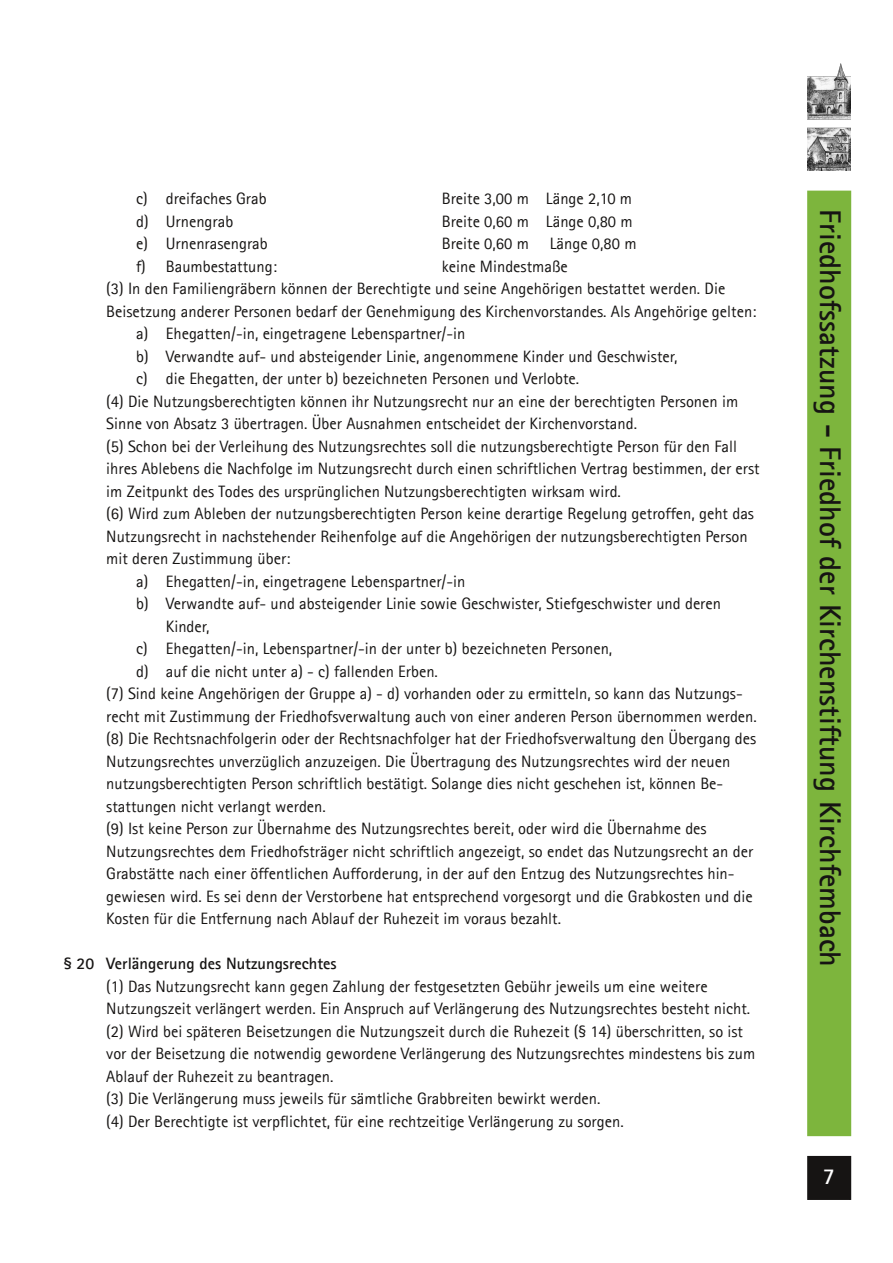
<style>
.page{position:relative;width:893px;height:1263px;background:#fff}
.page>*{position:absolute;margin:0;border:0;box-sizing:border-box;transform-origin:0 0}
.t1{font:700 30px "Agfa Rotis Sans Serif";color:#161413}
.t2{font:700 22.5px "Agfa Rotis Sans Serif";color:#fff}
.t3{font:16.5px/22.5px "Agfa Rotis Sans Serif";color:#161413}
.t4{font:700 16.5px "Agfa Rotis Sans Serif";color:#161413}
</style>
<div class="page">
<img style="left:808px;top:64px;width:42px;height:106px">
<div style="left:808px;top:1157px;width:42px;height:42px;background:#161413"></div>
<div style="left:807px;top:1156px;width:44px;height:44px;border:2px solid #161413"></div>
<div style="left:808px;top:191px;width:42px;height:944px;background:#7db53d"></div>
<div style="left:807px;top:191px;width:44px;height:945px;border:2px solid #7db53d"></div>
<p class="t3" style="left:136px;top:187px;width:132px">c) dreifaches Grab</p>
<p class="t3" style="left:442px;top:187px;width:192px">Breite 3,00 m Länge 2,10 m</p>
<p class="t3" style="left:136px;top:210px;width:99px">d) Urnengrab</p>
<p class="t3" style="left:442px;top:210px;width:192px">Breite 0,60 m Länge 0,80 m</p>
<p class="t3" style="left:136px;top:232px;width:133px">e) Urnenrasengrab</p>
<p class="t3" style="left:442px;top:232px;width:89px">Breite 0,60 m</p>
<p class="t3" style="left:550px;top:232px;width:88px">Länge 0,80 m</p>
<p class="t3" style="left:136px;top:255px;width:142px">f) Baumbestattung:</p>
<p class="t3" style="left:442px;top:255px;width:128px">keine Mindestmaße</p>
<p class="t3" style="left:106px;top:277px;width:621px">(3) In den Familiengräbern können der Berechtigte und seine Angehörigen bestattet werden. Die</p>
<p class="t3" style="left:106px;top:300px;width:652px">Beisetzung anderer Personen bedarf der Genehmigung des Kirchenvorstandes. Als Angehörige gelten:</p>
<p class="t3" style="left:136px;top:322px;width:331px">a) Ehegatten/-in, eingetragene Lebenspartner/-in</p>
<p class="t3" style="left:136px;top:345px;width:543px">b) Verwandte auf- und absteigender Linie, angenommene Kinder und Geschwister,</p>
<p class="t3" style="left:136px;top:367px;width:445px">c) die Ehegatten, der unter b) bezeichneten Personen und Verlobte.</p>
<p class="t3" style="left:106px;top:390px;width:633px">(4) Die Nutzungsberechtigten können ihr Nutzungsrecht nur an eine der berechtigten Personen im</p>
<p class="t3" style="left:106px;top:412px;width:532px">Sinne von Absatz 3 übertragen. Über Ausnahmen entscheidet der Kirchenvorstand.</p>
<p class="t3" style="left:106px;top:435px;width:632px">(5) Schon bei der Verleihung des Nutzungsrechtes soll die nutzungsberechtigte Person für den Fall</p>
<p class="t3" style="left:106px;top:457px;width:655px">ihres Ablebens die Nachfolge im Nutzungsrecht durch einen schriftlichen Vertrag bestimmen, der erst</p>
<p class="t3" style="left:106px;top:480px;width:516px">im Zeitpunkt des Todes des ursprünglichen Nutzungsberechtigten wirksam wird.</p>
<p class="t3" style="left:106px;top:502px;width:649px">(6) Wird zum Ableben der nutzungsberechtigten Person keine derartige Regelung getroffen, geht das</p>
<p class="t3" style="left:106px;top:525px;width:643px">Nutzungsrecht in nachstehender Reihenfolge auf die Angehörigen der nutzungsberechtigten Person</p>
<p class="t3" style="left:106px;top:547px;width:186px">mit deren Zustimmung über:</p>
<p class="t3" style="left:136px;top:570px;width:331px">a) Ehegatten/-in, eingetragene Lebenspartner/-in</p>
<p class="t3" style="left:136px;top:592px;width:586px">b) Verwandte auf- und absteigender Linie sowie Geschwister, Stiefgeschwister und deren</p>
<p class="t3" style="left:166px;top:615px;width:45px">Kinder,</p>
<p class="t3" style="left:136px;top:637px;width:478px">c) Ehegatten/-in, Lebenspartner/-in der unter b) bezeichneten Personen,</p>
<p class="t3" style="left:136px;top:660px;width:303px">d) auf die nicht unter a) - c) fallenden Erben.</p>
<p class="t3" style="left:106px;top:682px;width:638px">(7) Sind keine Angehörigen der Gruppe a) - d) vorhanden oder zu ermitteln, so kann das Nutzungs-</p>
<p class="t3" style="left:106px;top:705px;width:652px">recht mit Zustimmung der Friedhofsverwaltung auch von einer anderen Person übernommen werden.</p>
<p class="t3" style="left:106px;top:727px;width:651px">(8) Die Rechtsnachfolgerin oder der Rechtsnachfolger hat der Friedhofsverwaltung den Übergang des</p>
<p class="t3" style="left:106px;top:750px;width:625px">Nutzungsrechtes unverzüglich anzuzeigen. Die Übertragung des Nutzungsrechtes wird der neuen</p>
<p class="t3" style="left:106px;top:772px;width:618px">nutzungsberechtigten Person schriftlich bestätigt. Solange dies nicht geschehen ist, können Be-</p>
<p class="t3" style="left:106px;top:795px;width:221px">stattungen nicht verlangt werden.</p>
<p class="t3" style="left:106px;top:817px;width:602px">(9) Ist keine Person zur Übernahme des Nutzungsrechtes bereit, oder wird die Übernahme des</p>
<p class="t3" style="left:106px;top:840px;width:648px">Nutzungsrechtes dem Friedhofsträger nicht schriftlich angezeigt, so endet das Nutzungsrecht an der</p>
<p class="t3" style="left:106px;top:862px;width:630px">Grabstätte nach einer öffentlichen Aufforderung, in der auf den Entzug des Nutzungsrechtes hin-</p>
<p class="t3" style="left:106px;top:885px;width:648px">gewiesen wird. Es sei denn der Verstorbene hat entsprechend vorgesorgt und die Grabkosten und die</p>
<p class="t3" style="left:106px;top:907px;width:456px">Kosten für die Entfernung nach Ablauf der Ruhezeit im voraus bezahlt.</p>
<p class="t4" style="left:64px;top:953px;width:274px">§ 20 Verlängerung des Nutzungsrechtes</p>
<p class="t3" style="left:106px;top:975px;width:650px">(1) Das Nutzungsrecht kann gegen Zahlung der festgesetzten Gebühr jeweils um eine weitere Nutzungszeit verlängert werden. Ein Anspruch auf Verlängerung des Nutzungsrechtes besteht nicht. (2) Wird bei späteren Beisetzungen die Nutzungszeit durch die Ruhezeit (§ 14) überschritten, so ist vor der Beisetzung die notwendig gewordene Verlängerung des Nutzungsrechtes mindestens bis zum Ablauf der Ruhezeit zu beantragen.<br>(3) Die Verlängerung muss jeweils für sämtliche Grabbreiten bewirkt werden.<br>(4) Der Berechtigte ist verpflichtet, für eine rechtzeitige Verlängerung zu sorgen.</p>
<h1 class="t1" style="left:849px;top:209px;width:759px;rotate:90deg">Friedhofssatzung - Friedhof der Kirchenstiftung Kirchfembach</h1>
<h2 class="t2" style="left:823px;top:1162px;width:14px">7</h2>
</div>
